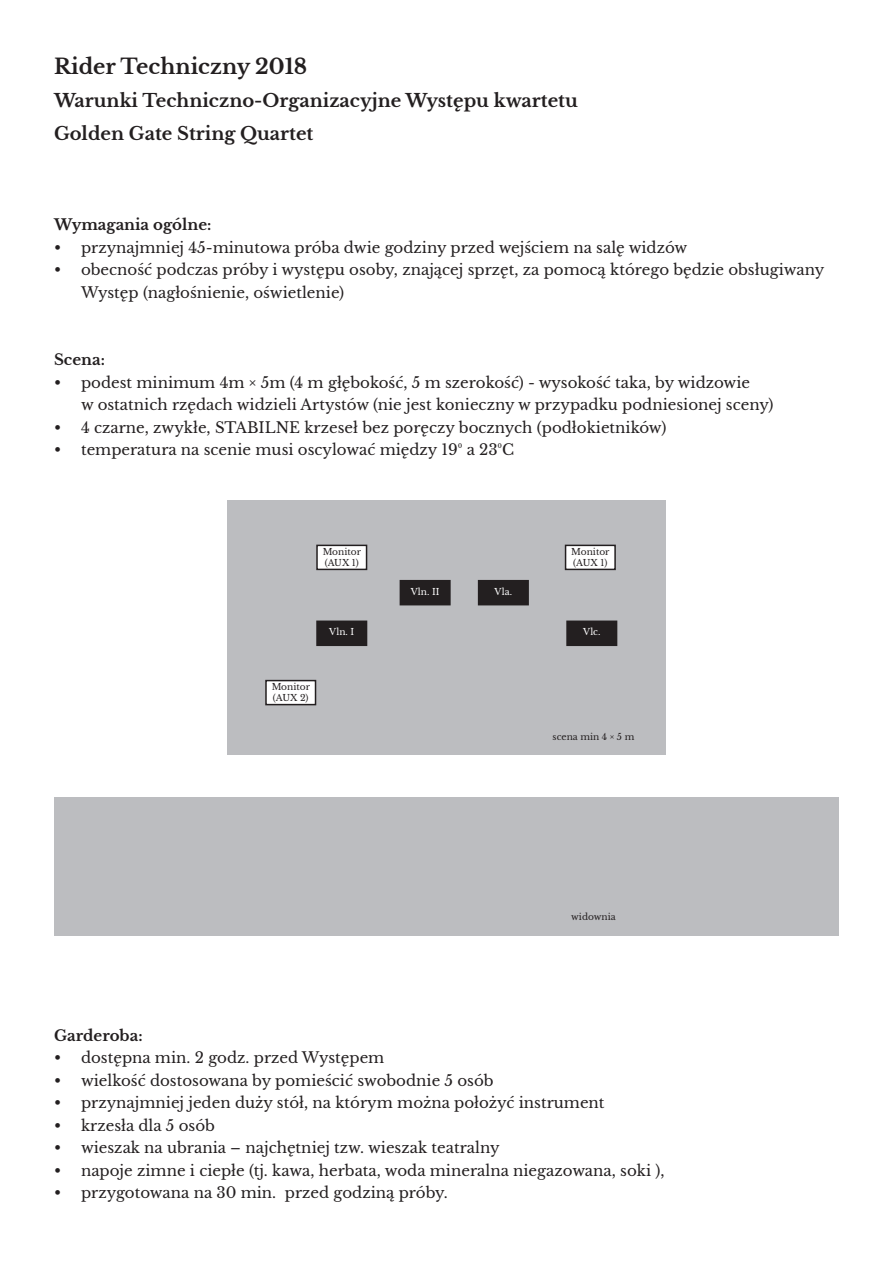
<style>
.page{position:relative;width:893px;height:1263px;background:#fff}
.page>*{position:absolute;margin:0;border:0;box-sizing:border-box;transform-origin:0 0}
.t1{font:700 21px "Libre Baskerville";color:#231f20}
.t2{font:700 18px/33px "Libre Baskerville";color:#231f20}
.t3{font:15px/22.5px "Libre Baskerville";color:#231f20}
.t4{font:700 15px "Libre Baskerville";color:#231f20}
.t5{font:9px "Libre Baskerville";color:#231f20}
.t6{font:9px "Libre Baskerville";color:#fff}
</style>
<div class="page">
<div style="left:227px;top:501px;width:439px;height:254px;background:#bcbdc0"></div>
<div style="left:317px;top:621px;width:50px;height:24px;background:#231f20"></div>
<div style="left:316px;top:620px;width:51px;height:26px;border:2px solid #231f20"></div>
<div style="left:317px;top:545px;width:50px;height:24px;background:#fff"></div>
<div style="left:316px;top:545px;width:51px;height:25px;border:2px solid #231f20"></div>
<div style="left:266px;top:681px;width:49px;height:24px;background:#fff"></div>
<div style="left:265px;top:680px;width:51px;height:25px;border:2px solid #231f20"></div>
<div style="left:566px;top:545px;width:49px;height:24px;background:#fff"></div>
<div style="left:565px;top:545px;width:51px;height:25px;border:2px solid #231f20"></div>
<div style="left:567px;top:621px;width:50px;height:24px;background:#231f20"></div>
<div style="left:566px;top:620px;width:51px;height:26px;border:2px solid #231f20"></div>
<div style="left:400px;top:581px;width:50px;height:24px;background:#231f20"></div>
<div style="left:400px;top:580px;width:51px;height:25px;border:2px solid #231f20"></div>
<div style="left:479px;top:581px;width:49px;height:24px;background:#231f20"></div>
<div style="left:478px;top:580px;width:51px;height:25px;border:2px solid #231f20"></div>
<div style="left:54px;top:797px;width:785px;height:138px;background:#bcbdc0"></div>
<p class="t1" style="left:54px;top:54px;width:255px">Rider Techniczny 2018</p>
<p class="t2" style="left:54px;top:84px;width:525px">Warunki Techniczno-Organizacyjne Występu kwartetu<br>Golden Gate String Quartet</p>
<p class="t4" style="left:54px;top:216px;width:159px">Wymagania ogólne:</p>
<p class="t3" style="left:54px;top:236px;width:635px">• przynajmniej 45-minutowa próba dwie godziny przed wejściem na salę widzów</p>
<p class="t3" style="left:81px;top:259px;width:745px;text-indent:-27px">• obecność podczas próby i występu osoby, znającej sprzęt, za pomocą którego będzie obsługiwany<br>Występ (nagłośnienie, oświetlenie)</p>
<p class="t4" style="left:54px;top:351px;width:52px">Scena:</p>
<p class="t3" style="left:81px;top:371px;width:694px;text-indent:-27px">• podest minimum 4m × 5m (4 m głębokość, 5 m szerokość) - wysokość taka, by widzowie<br>w ostatnich rzędach widzieli Artystów (nie jest konieczny w przypadku podniesionej sceny)</p>
<p class="t3" style="left:54px;top:416px;width:614px">• 4 czarne, zwykłe, STABILNE krzeseł bez poręczy bocznych (podłokietników)</p>
<p class="t3" style="left:54px;top:439px;width:462px">• temperatura na scenie musi oscylować między 19⁰ a 23⁰C</p>
<p class="t5" style="left:323px;top:546px;width:40px">Monitor</p>
<p class="t5" style="left:325px;top:557px;width:36px">(AUX 1)</p>
<p class="t5" style="left:272px;top:681px;width:40px">Monitor</p>
<p class="t5" style="left:273px;top:692px;width:37px">(AUX 2)</p>
<p class="t6" style="left:329px;top:626px;width:27px">Vln. I</p>
<p class="t6" style="left:411px;top:586px;width:30px">Vln. II</p>
<p class="t6" style="left:495px;top:586px;width:19px">Vla.</p>
<p class="t5" style="left:571px;top:546px;width:40px">Monitor</p>
<p class="t5" style="left:573px;top:557px;width:36px">(AUX 1)</p>
<p class="t6" style="left:583px;top:626px;width:19px">Vlc.</p>
<p class="t5" style="left:553px;top:731px;width:83px">scena min 4 × 5 m</p>
<p class="t5" style="left:571px;top:911px;width:46px">widownia</p>
<p class="t4" style="left:54px;top:1026px;width:90px">Garderoba:</p>
<p class="t3" style="left:54px;top:1046px;width:332px">• dostępna min. 2 godz. przed Występem</p>
<p class="t3" style="left:54px;top:1069px;width:441px">• wielkość dostosowana by pomieścić swobodnie 5 osób</p>
<p class="t3" style="left:54px;top:1091px;width:552px">• przynajmniej jeden duży stół, na którym można położyć instrument</p>
<p class="t3" style="left:54px;top:1114px;width:163px">• krzesła dla 5 osób</p>
<p class="t3" style="left:54px;top:1136px;width:447px">• wieszak na ubrania – najchętniej tzw. wieszak teatralny</p>
<p class="t3" style="left:54px;top:1159px;width:612px">• napoje zimne i ciepłe (tj. kawa, herbata, woda mineralna niegazowana, soki ),</p>
<p class="t3" style="left:54px;top:1181px;width:395px">• przygotowana na 30 min. przed godziną próby.</p>
</div>
